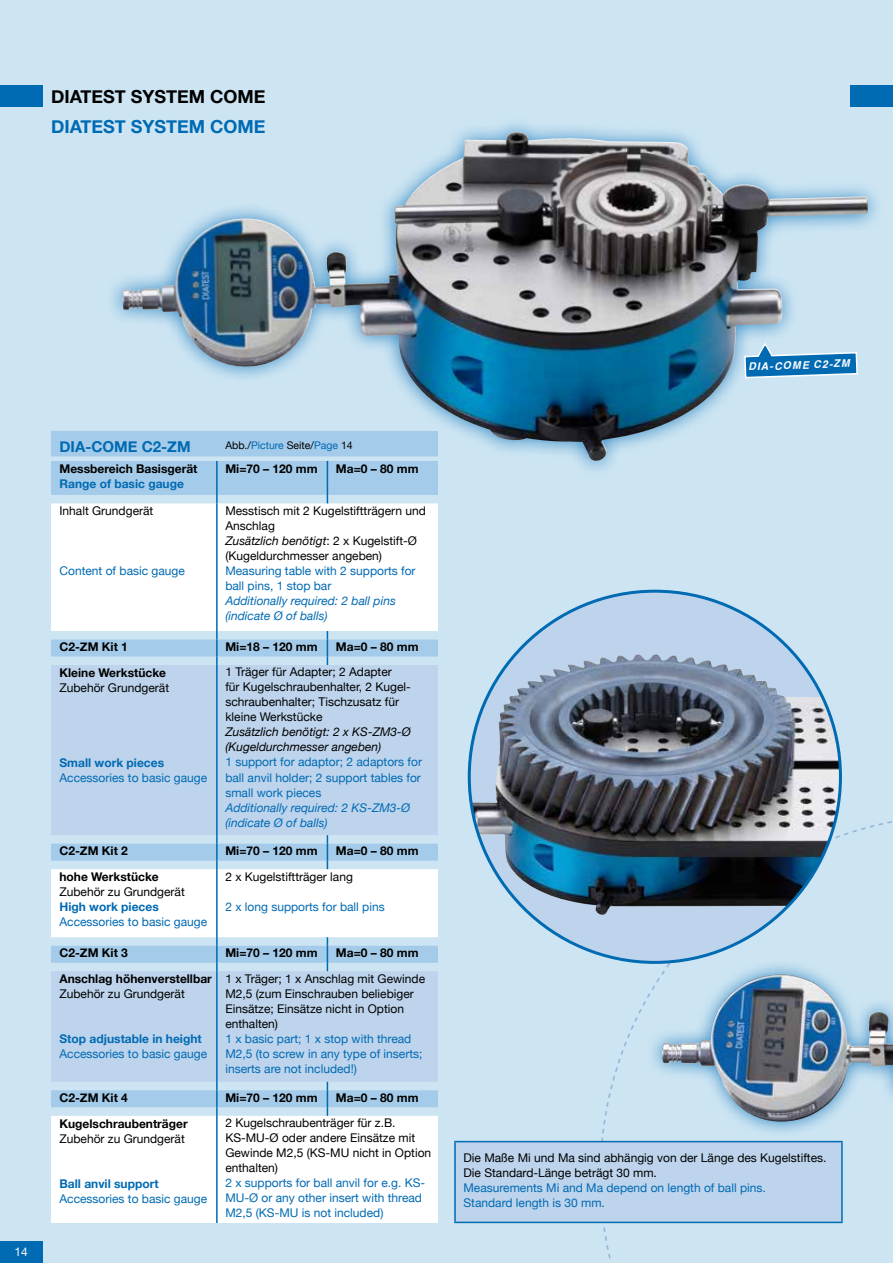
<style>
.page{position:relative;width:893px;height:1263px;background:#cde5f3}
.page>*{position:absolute;margin:0;border:0;box-sizing:border-box;transform-origin:0 0}
.t1{font:700 18px "Helvetica Neue";color:#000}
.t2{font:700 18px "Helvetica Neue";color:#006ab3}
.t3{font:700 15px "Helvetica Neue";color:#006ab3}
.t4{font:12px/15px "Helvetica Neue";color:#000}
.t5{font:12px/15px "Helvetica Neue";color:#006ab3}
.t6{font:700 12px "Helvetica Neue";color:#000}
.t7{font:italic 12px/15px "Helvetica Neue";color:#006ab3}
.t8{font:700 12px "Helvetica Neue";color:#006ab3}
.t9{font:italic 12px/15px "Helvetica Neue";color:#000}
.t10{font:12px "Helvetica Neue";color:#fff}
.t11{font:10.5px "Helvetica Neue";color:#000}
.t12{font:italic 700 10.5px "Helvetica";color:#fff}
.s1{color:#006ab3}
.s2{font-style:italic}
</style>
<div class="page">
<div style="left:850px;top:85px;width:43px;height:21px;background:#006ab3"></div>
<svg style="left:111px;top:123px;width:767px;height:348px"></svg>
<img style="left:123px;top:132px;width:390px;height:293px">
<div style="left:646px;top:814px;width:247px;height:411px;background:#006ab3;opacity:.75"></div>
<img style="left:662px;top:974px;width:231px;height:148px">
<div style="left:469px;top:591px;width:371px;height:371px;background:#bdd4ec;border-radius:50%"></div>
<img style="left:471px;top:654px;width:369px;height:261px">
<div style="left:455px;top:1141px;width:387px;height:81px;background:#bdd4ec"></div>
<hr style="left:841px;top:1142px;width:2px;height:80px;background:#006ab3">
<hr style="left:454px;top:1222px;width:389px;height:1px;background:#006ab3">
<hr style="left:454px;top:1141px;width:389px;height:1px;background:#006ab3">
<hr style="left:454px;top:1142px;width:2px;height:80px;background:#006ab3">
<div style="left:0;top:85px;width:43px;height:21px;background:#006ab3"></div>
<div style="left:0;top:1242px;width:43px;height:21px;background:#006ab3"></div>
<svg style="left:51px;top:431px;width:387px;height:30px;background:#aaceea"></svg>
<svg style="left:51px;top:461px;width:387px;height:42px;fill:#a4cbe9"></svg>
<svg style="left:51px;top:503px;width:387px;height:720px;background:#eff6fb"></svg>
<svg style="left:51px;top:665px;width:165px;height:417px;background:#c7dbef"></svg>
<svg style="left:218px;top:665px;width:220px;height:417px;background:#c6dbef"></svg>
<hr style="left:216px;top:461px;width:2px;height:34px;background:#006ab3">
<hr style="left:327px;top:461px;width:1px;height:34px;background:#006ab3">
<svg style="left:216px;top:495px;width:2px;height:8px"></svg>
<hr style="left:216px;top:503px;width:2px;height:128px;background:#006ab3">
<svg style="left:216px;top:631px;width:2px;height:34px"></svg>
<svg style="left:327px;top:631px;width:1px;height:34px"></svg>
<hr style="left:216px;top:665px;width:2px;height:170px;background:#006ab3">
<svg style="left:216px;top:835px;width:2px;height:34px"></svg>
<svg style="left:327px;top:835px;width:1px;height:34px"></svg>
<hr style="left:216px;top:869px;width:2px;height:68px;background:#006ab3">
<svg style="left:216px;top:937px;width:2px;height:34px"></svg>
<svg style="left:327px;top:937px;width:1px;height:34px"></svg>
<hr style="left:216px;top:971px;width:2px;height:111px;background:#006ab3">
<svg style="left:216px;top:1082px;width:2px;height:34px"></svg>
<hr style="left:216px;top:1116px;width:2px;height:107px;background:#006ab3">
<svg style="left:327px;top:1082px;width:1px;height:34px"></svg>
<svg style="left:743px;top:341px;width:116px;height:38px"></svg>
<h1 class="t1" style="left:51px;top:82px;width:216px">DIATEST SYSTEM COME</h1>
<h1 class="t2" style="left:51px;top:112px;width:216px">DIATEST SYSTEM COME</h1>
<p class="t10" style="left:15px;top:1243px;width:15px">14</p>
<p class="t3" style="left:60px;top:434px;width:133px">DIA-COME C2-ZM</p>
<p class="t11" style="left:225px;top:438px;width:129px">Abb./<span class="s1">Picture</span> Seite/<span class="s1">Page</span> 14</p>
<p class="t6" style="left:60px;top:459px;width:139px">Messbereich Basisgerät</p>
<p class="t8" style="left:60px;top:474px;width:126px">Range of basic gauge</p>
<p class="t6" style="left:225px;top:459px;width:94px">Mi=70 – 120 mm</p>
<p class="t6" style="left:336px;top:459px;width:84px">Ma=0 – 80 mm</p>
<p class="t4" style="left:60px;top:504px;width:95px">Inhalt Grundgerät</p>
<p class="t5" style="left:60px;top:564px;width:127px">Content of basic gauge</p>
<p class="t4" style="left:225px;top:504px;width:202px">Messtisch mit 2 Kugelstiftträgern und<br>Anschlag<br><span class="s2">Zusätzlich benötigt</span>: 2 x Kugelstift-Ø (Kugeldurchmesser angeben)</p>
<p class="t5" style="left:225px;top:564px;width:192px">Measuring table with 2 supports for ball pins, 1 stop bar</p>
<p class="t7" style="left:225px;top:594px;width:172px">Additionally required: 2 ball pins (indicate Ø of balls)</p>
<p class="t6" style="left:60px;top:637px;width:70px">C2-ZM Kit 1</p>
<p class="t6" style="left:225px;top:637px;width:94px">Mi=18 – 120 mm</p>
<p class="t6" style="left:336px;top:637px;width:84px">Ma=0 – 80 mm</p>
<p class="t6" style="left:60px;top:663px;width:108px">Kleine Werkstücke</p>
<p class="t4" style="left:60px;top:681px;width:111px">Zubehör Grundgerät</p>
<p class="t4" style="left:225px;top:665px;width:187px">1 Träger für Adapter; 2 Adapter<br>für Kugelschraubenhalter, 2 Kugel&shy;schraubenhalter; Tischzusatz für kleine Werkstücke</p>
<p class="t9" style="left:225px;top:725px;width:187px">Zusätzlich benötigt: 2 x KS-ZM3-Ø (Kugeldurchmesser angeben)</p>
<p class="t5" style="left:225px;top:755px;width:198px;text-align:justify">1 support for adaptor; 2 adaptors for ball anvil holder; 2 support tables for small work pieces</p>
<p class="t7" style="left:225px;top:800px;width:186px">Additionally required: 2 KS-ZM3-Ø (indicate Ø of balls)</p>
<p class="t8" style="left:60px;top:753px;width:106px">Small work pieces</p>
<p class="t5" style="left:60px;top:771px;width:149px">Accessories to basic gauge</p>
<p class="t6" style="left:60px;top:842px;width:70px">C2-ZM Kit 2</p>
<p class="t6" style="left:225px;top:842px;width:94px">Mi=70 – 120 mm</p>
<p class="t6" style="left:336px;top:842px;width:84px">Ma=0 – 80 mm</p>
<p class="t6" style="left:60px;top:867px;width:101px">hohe Werkstücke</p>
<p class="t4" style="left:60px;top:885px;width:127px">Zubehör zu Grundgerät</p>
<p class="t8" style="left:60px;top:897px;width:101px">High work pieces</p>
<p class="t5" style="left:60px;top:915px;width:149px">Accessories to basic gauge</p>
<p class="t4" style="left:225px;top:869px;width:129px">2 x Kugelstiftträger lang</p>
<p class="t5" style="left:225px;top:899px;width:161px">2 x long supports for ball pins</p>
<p class="t6" style="left:60px;top:944px;width:70px">C2-ZM Kit 3</p>
<p class="t6" style="left:225px;top:944px;width:94px">Mi=70 – 120 mm</p>
<p class="t6" style="left:336px;top:944px;width:84px">Ma=0 – 80 mm</p>
<p class="t6" style="left:60px;top:969px;width:154px">Anschlag höhenverstellbar</p>
<p class="t4" style="left:60px;top:987px;width:127px">Zubehör zu Grundgerät</p>
<p class="t8" style="left:60px;top:1029px;width:144px">Stop adjustable in height</p>
<p class="t5" style="left:60px;top:1047px;width:149px">Accessories to basic gauge</p>
<p class="t4" style="left:225px;top:971px;width:201px">1 x Träger; 1 x Anschlag mit Gewinde<br>M2,5 (zum Einschrauben beliebiger<br>Einsätze; Einsätze nicht in Option enthalten)</p>
<p class="t5" style="left:225px;top:1031px;width:199px">1 x basic part; 1 x stop with thread<br>M2,5 (to screw in any type of inserts; inserts are not included!)</p>
<p class="t6" style="left:60px;top:1088px;width:70px">C2-ZM Kit 4</p>
<p class="t6" style="left:225px;top:1088px;width:94px">Mi=70 – 120 mm</p>
<p class="t6" style="left:336px;top:1088px;width:84px">Ma=0 – 80 mm</p>
<p class="t6" style="left:60px;top:1114px;width:130px">Kugelschraubenträger</p>
<p class="t4" style="left:60px;top:1131px;width:127px">Zubehör zu Grundgerät</p>
<p class="t8" style="left:60px;top:1174px;width:101px">Ball anvil support</p>
<p class="t5" style="left:60px;top:1191px;width:149px">Accessories to basic gauge</p>
<p class="t4" style="left:225px;top:1116px;width:207px">2 Kugelschraubenträger für z.B.<br>KS-MU-Ø oder andere Einsätze mit<br>Gewinde M2,5 (KS-MU nicht in Option enthalten)</p>
<p class="t5" style="left:225px;top:1176px;width:201px">2 x supports for ball anvil for e.g. KS-<br>MU-Ø or any other insert with thread<br>M2,5 (KS-MU is not included)</p>
<p class="t12" style="left:748px;top:358px;width:103px;rotate:-2deg">DIA-COME C2-ZM</p>
<p class="t4" style="left:463px;top:1150px;width:365px">Die Maße Mi und Ma sind abhängig von der Länge des Kugelstiftes.<br>Die Standard-Länge beträgt 30 mm.</p>
<p class="t5" style="left:463px;top:1180px;width:304px">Measurements Mi and Ma depend on length of ball pins.<br>Standard length is 30 mm.</p>
</div>
